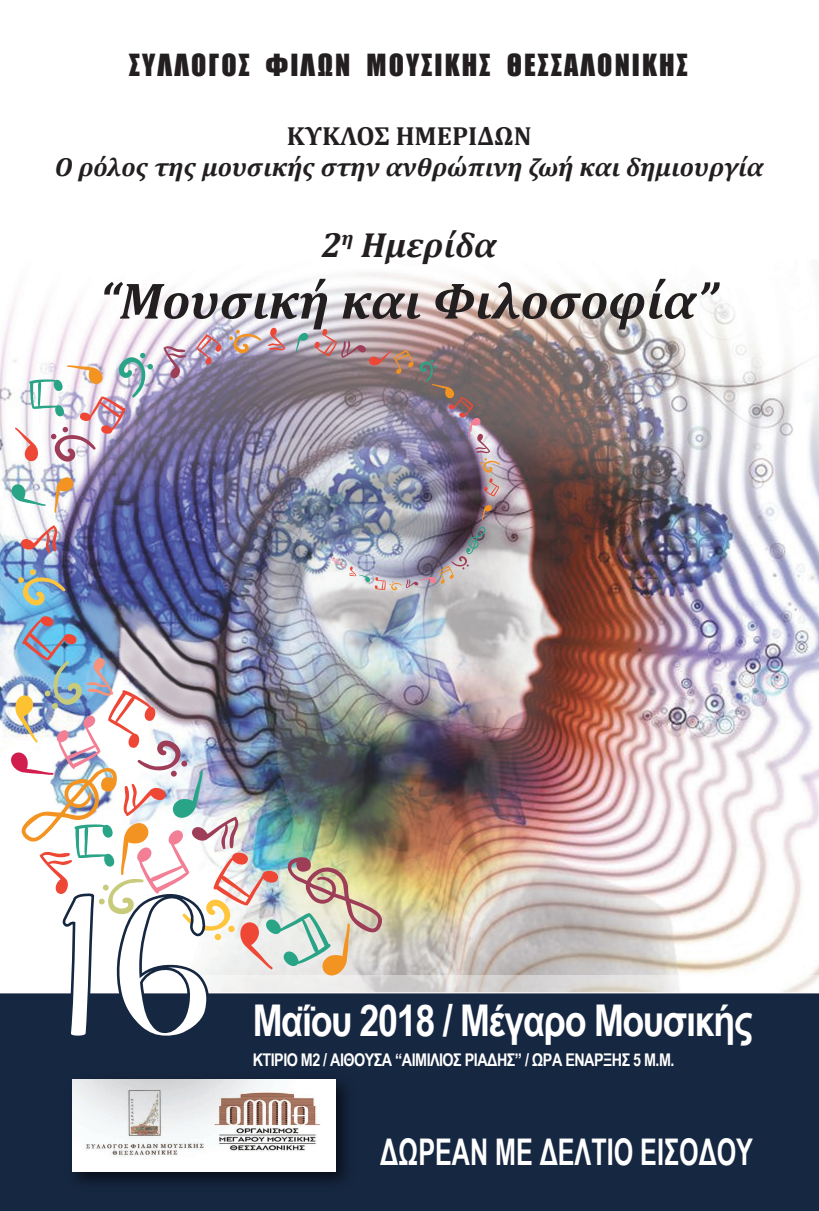
<style>
.page{position:relative;width:819px;height:1211px;background:#fff}
.page>*{position:absolute;margin:0;border:0;box-sizing:border-box;transform-origin:0 0}
.t1{font:202.12px "Adefebia Free Font";color:#fff;scale:.91 1}
.t2{font:italic 700 51.71px "Cambria";color:#231f20}
.t3{font:700 43.75px "Arial Narrow";letter-spacing:-.03em;color:#fff}
.t4{font:700 36.75px "Arial Narrow";color:#fff;scale:.83 1}
.t5{font:italic 700 35px "Cambria";color:#231f20}
.t6{font:28px "Impact";letter-spacing:.075em;color:#231f20}
.t7{font:italic 700 26.25px "Cambria";color:#231f20}
.t8{font:700 26.25px "Cambria";color:#231f20}
.t9{font:700 17.5px "Arial Narrow";letter-spacing:-.03em;color:#fff}
</style>
<div class="page">
<img style="left:0;top:264px;width:819px;height:710px">
<div style="left:0;top:993px;width:819px;height:217px;background:#162741"></div>
<svg style="left:382px;top:974px;width:437px;height:19px"></svg>
<img style="left:72px;top:1079px;width:275px;height:104px">
<img style="left:72px;top:1079px;width:263px;height:92px">
<svg style="left:163px;top:345px;width:23px;height:34px"></svg>
<svg style="left:229px;top:330px;width:33px;height:24px"></svg>
<svg style="left:268px;top:328px;width:17px;height:22px"></svg>
<svg style="left:196px;top:334px;width:27px;height:30px"></svg>
<svg style="left:18px;top:569px;width:48px;height:37px;background:#8dacb1"></svg>
<svg style="left:21px;top:525px;width:36px;height:28px"></svg>
<svg style="left:15px;top:352px;width:138px;height:111px"></svg>
<svg style="left:11px;top:482px;width:35px;height:24px"></svg>
<svg style="left:54px;top:477px;width:21px;height:36px"></svg>
<img style="left:296px;top:329px;width:204px;height:167px">
<svg style="left:482px;top:505px;width:10px;height:16px"></svg>
<img style="left:331px;top:527px;width:154px;height:64px">
<img style="left:11px;top:613px;width:371px;height:381px">
<h3 class="t6" style="left:129px;top:43px;width:560px">ΣΥΛΛΟΓΟΣ ΦΙΛΩΝ ΜΟΥΣΙΚΗΣ ΘΕΣΣΑΛΟΝΙΚΗΣ</h3>
<h3 class="t8" style="left:287px;top:117px;width:246px">ΚΥΚΛΟΣ ΗΜΕΡΙΔΩΝ</h3>
<h3 class="t7" style="left:55px;top:148px;width:710px">Ο ρόλος της μουσικής στην ανθρώπινη ζωή και δημιουργία</h3>
<h3 class="t5" style="left:321px;top:220px;width:176px">2<sup>η</sup> Ημερίδα</h3>
<h2 class="t2" style="left:99px;top:264px;width:619px">“Μουσική και Φιλοσοφία”</h2>
<h1 class="t1" style="left:64px;top:848px;width:169px">16</h1>
<h3 class="t3" style="left:253px;top:987px;width:501px">Μαΐου 2018 / Μέγαρο Μουσικής</h3>
<p class="t9" style="left:253px;top:1046px;width:423px">ΚΤΙΡΙΟ Μ2 / ΑΙΘΟΥΣΑ “ΑΙΜΙΛΙΟΣ ΡΙΑΔΗΣ” / ΩΡΑ ΕΝΑΡΞΗΣ 5 Μ.Μ.</p>
<h3 class="t4" style="left:380px;top:1124px;width:450px">ΔΩΡΕΑΝ ΜΕ ΔΕΛΤΙΟ ΕΙΣΟΔΟΥ</h3>
</div>
